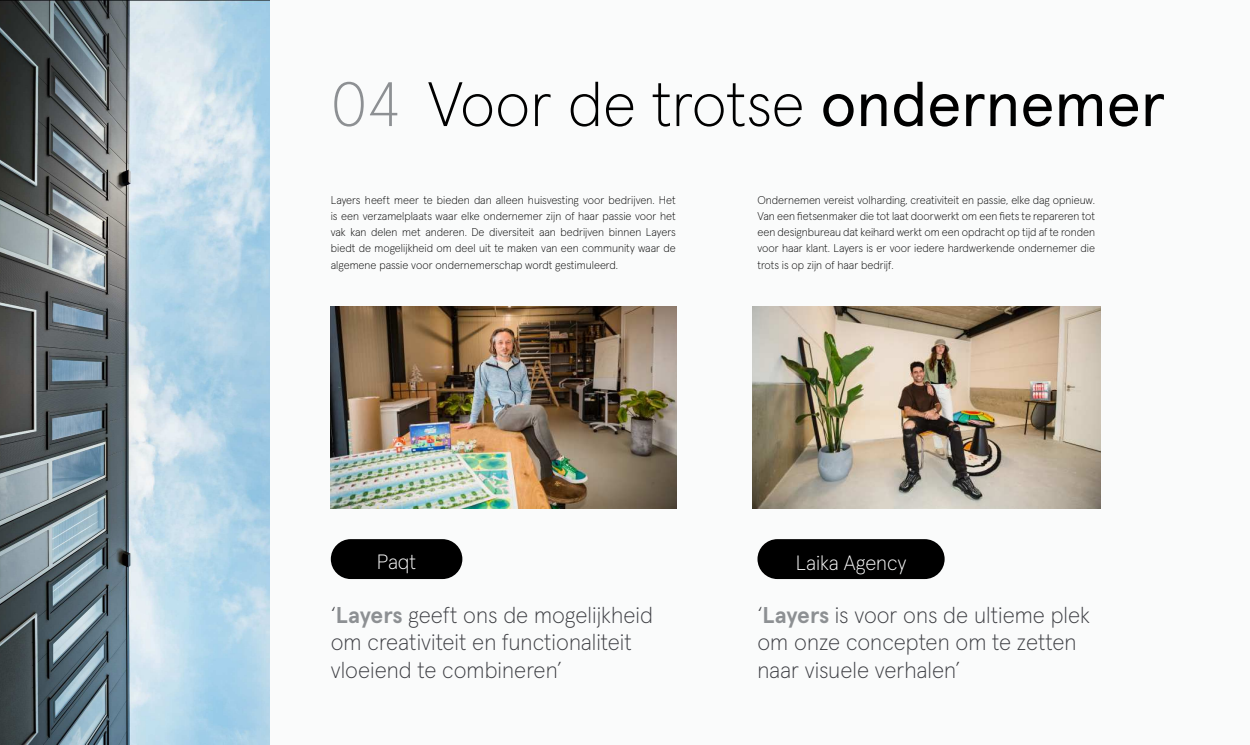
<style>
.page{position:relative;width:1250px;height:745px;background:#fff}
.page>*{position:absolute;margin:0;border:0;box-sizing:border-box;transform-origin:0 0}
.t1{font:200 62.5px "Apercu Aktiv";letter-spacing:-.01em;color:#000}
.t2{font:200 62.5px "Apercu Aktiv";color:#8d9093}
.t3{font:200 22.75px/27.4px "Apercu Aktiv";color:#3d3e43}
.t4{font:200 20.62px "Apercu Aktiv";color:#fff}
.t5{font:200 11.25px/16.2px "Apercu Aktiv";color:#000;text-align:justify}
.s1{font-weight:400}
.s2{font-weight:700;color:#8d9093}
</style>
<div class="page">
<div style="left:0;top:0;width:1250px;height:744px;background:#fafbfb"></div>
<div style="left:331px;top:538px;width:131px;height:40px;background:#000;border-radius:20px"></div>
<div style="left:757px;top:538px;width:188px;height:40px;background:#000;border-radius:20px"></div>
<img style="left:0;top:0;width:269px;height:744px">
<img style="left:752px;top:306px;width:348px;height:202px">
<img style="left:331px;top:306px;width:345px;height:202px">
<h1 class="t2" style="left:331px;top:57px;width:70px">04</h1>
<h1 class="t1" style="left:428px;top:57px;width:739px">Voor de trotse <span class="s1">ondernemer</span></h1>
<p class="t5" style="left:331px;top:190px;width:347px">Layers heeft meer te bieden dan alleen huisvesting voor bedrijven. Het is een verzamelplaats waar elke ondernemer zijn of haar passie voor het vak kan delen met anderen. De diversiteit aan bedrijven binnen Layers biedt de mogelijkheid om deel uit te maken van een community waar de algemene passie voor ondernemerschap wordt gestimuleerd.</p>
<p class="t5" style="left:757px;top:190px;width:339px">Ondernemen vereist volharding, creativiteit en passie, elke dag opnieuw.<br>Van een fietsenmaker die tot laat doorwerkt om een fiets te repareren tot een designbureau dat keihard werkt om een opdracht op tijd af te ronden voor haar klant. Layers is er voor iedere hardwerkende ondernemer die trots is op zijn of haar bedrijf.</p>
<h3 class="t4" style="left:377px;top:546px;width:41px">Paqt</h3>
<h2 class="t3" style="left:331px;top:599px;width:324px">‘<span class="s2">Layers</span> geeft ons de mogelijkheid om creativiteit en functionaliteit vloeiend te combineren’</h2>
<h3 class="t4" style="left:796px;top:547px;width:112px">Laika Agency</h3>
<h2 class="t3" style="left:757px;top:599px;width:334px">‘<span class="s2">Layers</span> is voor ons de ultieme plek om onze concepten om te zetten naar visuele verhalen’</h2>
</div>
